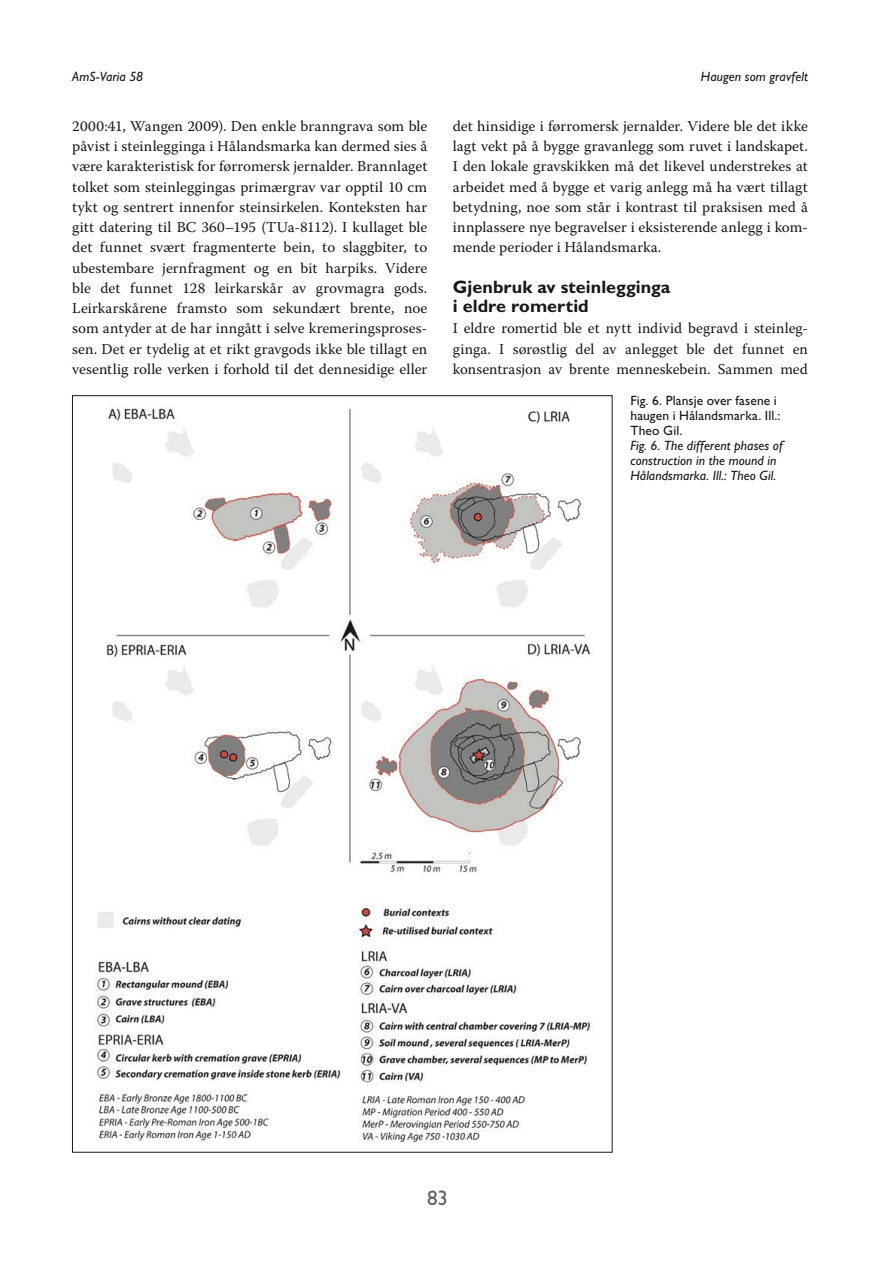
<style>
.page{position:relative;width:893px;height:1263px;background:#fff}
.page>*{position:absolute;margin:0;border:0;box-sizing:border-box;transform-origin:0 0}
.t1{font:21px "Gill Sans Std";color:#626261}
.mlm{font:700 18px/19.5px "Gill Sans Std";color:#181716}
.main{font:15px/20.2px "Warnock Pro";letter-spacing:-.005em;color:#181716;text-align:justify}
.bilde{font:italic 13.5px/15px "Gill Sans Std";letter-spacing:.005em;color:#181716}
.bilde-2{font:13.5px/15px "Gill Sans Std";letter-spacing:.01em;color:#181716}
</style>
<div class="page">
<img style="left:94px;top:408px;width:496px;height:734px">
<p class="bilde" style="left:72px;top:69px;width:72px">AmS-Varia 58</p>
<p class="bilde" style="left:701px;top:69px;width:109px">Haugen som gravfelt</p>
<p class="main" style="left:72px;top:116px;width:357px">2000:41, Wangen 2009). Den enkle branngrava som ble påvist i steinlegginga i Hålandsmarka kan dermed sies å være karakteristisk for førromersk jernalder. Brannlaget tolket som steinleggingas primærgrav var opptil 10 cm tykt og sentrert innenfor steinsirkelen. Konteksten har gitt datering til BC 360–195 (TUa-8112). I kullaget ble det funnet svært fragmenterte bein, to slaggbiter, to ubestembare jernfragment og en bit harpiks. Videre ble det funnet 128 leirkarskår av grovmagra gods.<br>Leirkarskårene framsto som sekundært brente, noe som antyder at de har inngått i selve kremeringsproses&shy;sen. Det er tydelig at et rikt gravgods ikke ble tillagt en vesentlig rolle verken i forhold til det dennesidige eller</p>
<p class="main" style="left:453px;top:116px;width:357px">det hinsidige i førromersk jernalder. Videre ble det ikke lagt vekt på å bygge gravanlegg som ruvet i landskapet.<br>I den lokale gravskikken må det likevel understrekes at arbeidet med å bygge et varig anlegg må ha vært tillagt betydning, noe som står i kontrast til praksisen med å innplassere nye begravelser i eksisterende anlegg i kom&shy;mende perioder i Hålandsmarka.</p>
<p class="mlm" style="left:453px;top:277px;width:219px">Gjenbruk av steinlegginga i eldre romertid</p>
<p class="main" style="left:453px;top:318px;width:357px">I eldre romertid ble et nytt individ begravd i steinleg&shy;ginga. I sørøstlig del av anlegget ble det funnet en konsentrasjon av brente menneskebein. Sammen med</p>
<p class="bilde-2" style="left:630px;top:393px;width:152px">Fig. 6. Plansje over fasene i haugen i Hålandsmarka. Ill.:<br>Theo Gil.</p>
<p class="bilde" style="left:630px;top:438px;width:154px">Fig. 6. The different phases of construction in the mound in<br>Hålandsmarka. Ill.: Theo Gil.</p>
<h1 class="t1" style="left:427px;top:1186px;width:22px">83</h1>
</div>
